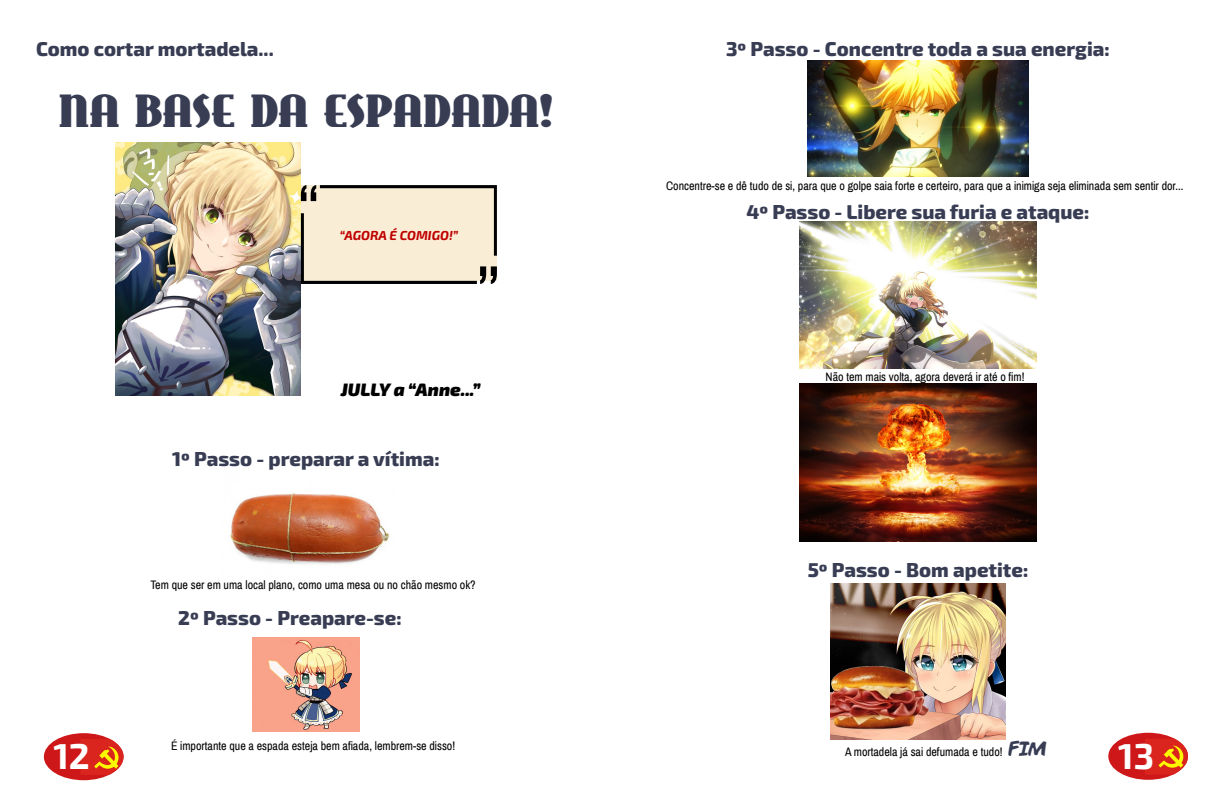
<style>
.page{position:relative;width:1224px;height:792px;background:#fff}
.page>*{position:absolute;margin:0;border:0;box-sizing:border-box;transform-origin:0 0}
.t1{font:45px "East Market NF";letter-spacing:-.01em;color:#383d54}
.t2{font:700 36px "Exo 2";color:#fff}
.t3{font:800 20px "Exo 2";color:#383d54}
.t4{font:italic 900 18px "Exo 2";color:#000}
.t5{font:italic 700 13px "Exo 2";color:#bf0000}
.t6{font:12px "Archivo Narrow";color:#000}
.s1{font-family:"Comic";font-size:20px;color:#383d54}
</style>
<div class="page">
<div style="left:44px;top:733px;width:80px;height:47px;background:#cd1719;border-radius:50%"></div>
<img style="left:81px;top:739px;width:43px;height:36px">
<img style="left:115px;top:143px;width:186px;height:253px">
<svg style="left:301px;top:185px;width:196px;height:99px;background:#e3d7c3"></svg>
<img style="left:230px;top:492px;width:160px;height:72px">
<img style="left:252px;top:638px;width:108px;height:93px">
<img style="left:808px;top:61px;width:220px;height:116px">
<img style="left:800px;top:222px;width:236px;height:147px">
<img style="left:800px;top:383px;width:236px;height:158px">
<img style="left:831px;top:583px;width:174px;height:157px">
<div style="left:1108px;top:733px;width:80px;height:47px;background:#cd1719;border-radius:50%"></div>
<img style="left:1145px;top:739px;width:43px;height:36px">
<h3 class="t3" style="left:36px;top:35px;width:239px">Como cortar mortadela...</h3>
<h1 class="t1" style="left:59px;top:86px;width:496px">NA BASE DA ESPADADA!</h1>
<p class="t5" style="left:340px;top:226px;width:120px">“AGORA É COMIGO!”</p>
<h3 class="t4" style="left:341px;top:377px;width:141px">JULLY a “Anne...”</h3>
<h3 class="t3" style="left:172px;top:445px;width:269px">1º Passo - preparar a vítima:</h3>
<h2 class="t2" style="left:53px;top:731px;width:38px">12</h2>
<p class="t6" style="left:150px;top:577px;width:327px">Tem que ser em uma local plano, como uma mesa ou no chão mesmo ok?</p>
<h3 class="t3" style="left:178px;top:604px;width:225px">2º Passo - Preapare-se:</h3>
<p class="t6" style="left:171px;top:738px;width:286px">É importante que a espada esteja bem afiada, lembrem-se disso!</p>
<h3 class="t3" style="left:726px;top:35px;width:385px">3º Passo - Concentre toda a sua energia:</h3>
<p class="t6" style="left:666px;top:178px;width:519px">Concentre-se e dê tudo de si, para que o golpe saia forte e certeiro, para que a inimiga seja eliminada sem sentir dor...</p>
<h3 class="t3" style="left:747px;top:198px;width:344px">4º Passo - Libere sua furia e ataque:</h3>
<p class="t6" style="left:826px;top:370px;width:200px">Não tem mais volta, agora deverá ir até o fim!</p>
<h3 class="t3" style="left:808px;top:556px;width:222px">5º Passo - Bom apetite:</h3>
<p class="t6" style="left:845px;top:745px;width:205px">A mortadela já sai defumada e tudo! <span class="s1">FIM</span></p>
<h2 class="t2" style="left:1118px;top:731px;width:37px">13</h2>
</div>
